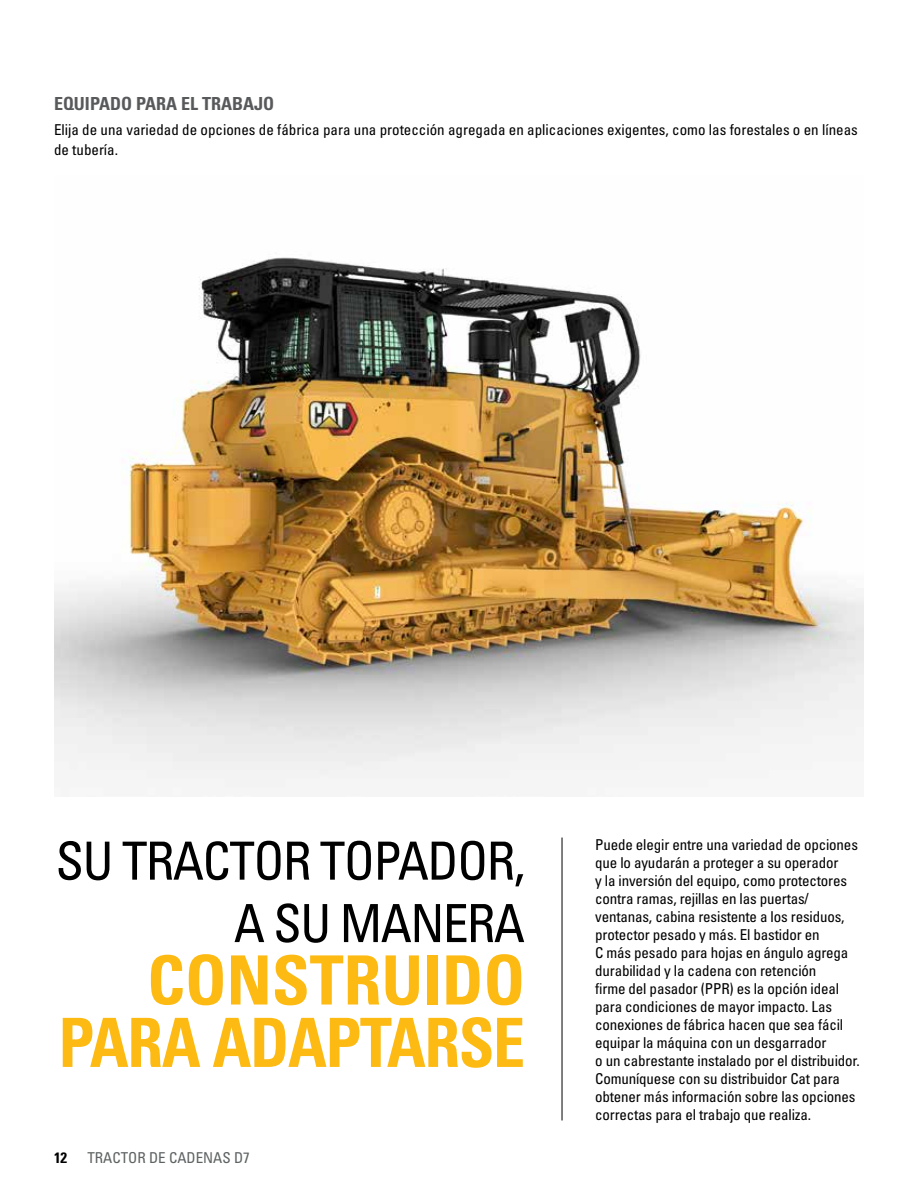
<style>
.page{position:relative;width:918px;height:1188px;background:#fff}
.page>*{position:absolute;margin:0;border:0;box-sizing:border-box;transform-origin:0 0}
.Subhead_large_yellow{font:67.95px "Univers LTCYR 67 Bold Cond";letter-spacing:-.02em;color:#fdba12;scale:.94 1}
.Subhead_large_yellow-2{font:67.95px "Univers LTCYR 67 Bold Cond";color:#fdba12}
.Headline_large_black{font:condensed 52.65px/62.4px "Univers LTCYR 57";letter-spacing:-.03em;color:#000;text-align:right}
.Subhead_small_gray{font:18px "Univers LTCYR 67 Bold Cond";color:#58595b}
.Body_copy{font:condensed 15px/18px "Univers LTCYR 57";letter-spacing:-.01em;color:#000}
.t1{font:condensed 15px "Univers LTCYR 57";color:#5e6263}
.t2{font:15px "Univers LTCYR 67 Bold Cond";color:#000}
</style>
<div class="page">
<img style="left:54px;top:257px;width:810px;height:531px">
<hr style="left:562px;top:838px;width:1px;height:283px;background:#000">
<p class="Subhead_small_gray" style="left:54px;top:93px;width:222px">EQUIPADO PARA EL TRABAJO</p>
<p class="Body_copy" style="left:54px;top:120px;width:805px;line-height:19.5px">Elija de una variedad de opciones de fábrica para una protección agregada en aplicaciones exigentes, como las forestales o en líneas de tubería.</p>
<p class="Headline_large_black" style="left:56px;top:828px;width:471px">SU TRACTOR TOPADOR,<br>A SU MANERA</p>
<p class="Subhead_large_yellow-2" style="left:147px;top:939px;width:379px">CONSTRUIDO</p>
<p class="Subhead_large_yellow" style="left:59px;top:1001px;width:498px">PARA ADAPTARSE</p>
<p class="t2" style="left:54px;top:1148px;width:15px">12</p>
<p class="t1" style="left:87px;top:1148px;width:164px">TRACTOR DE CADENAS D7</p>
<p class="Body_copy" style="left:595px;top:835px;width:266px">Puede elegir entre una variedad de opciones que lo ayudarán a proteger a su operador<br>y la inversión del equipo, como protectores contra ramas, rejillas en las puertas/ ventanas, cabina resistente a los residuos, protector pesado y más. El bastidor en<br>C más pesado para hojas en ángulo agrega durabilidad y la cadena con retención<br>firme del pasador (PPR) es la opción ideal para condiciones de mayor impacto. Las conexiones de fábrica hacen que sea fácil equipar la máquina con un desgarrador<br>o un cabrestante instalado por el distribuidor.<br>Comuníquese con su distribuidor Cat para obtener más información sobre las opciones correctas para el trabajo que realiza.</p>
</div>
